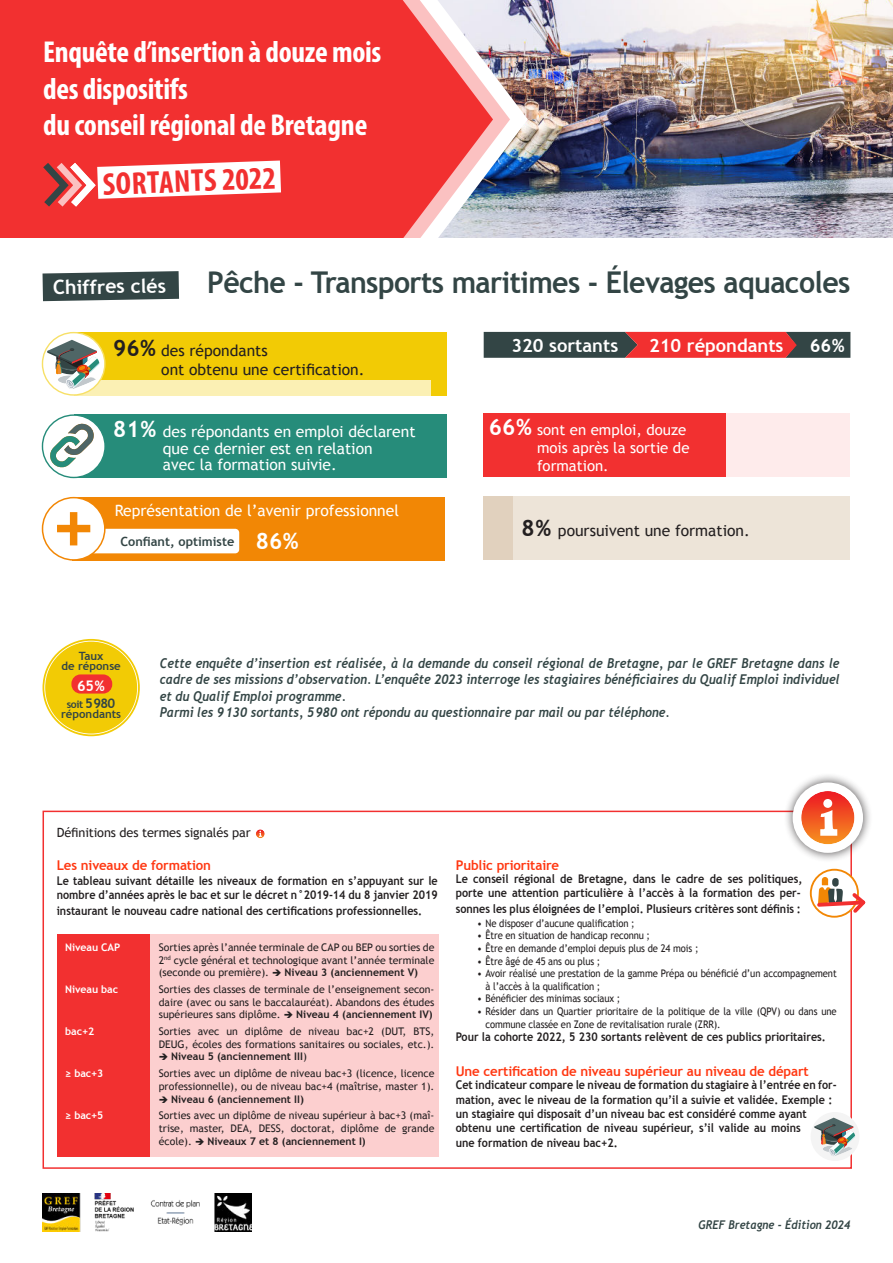
<style>
.page{position:relative;width:893px;height:1263px;background:#fff}
.page>*{position:absolute;margin:0;border:0;box-sizing:border-box;transform-origin:0 0}
.t1{font:700 condensed 31.65px "Myriad Pro";color:#f23030}
.t2{font:700 condensed 30.3px/36.5px "Myriad Pro";letter-spacing:-.01em;color:#fff}
.t3{font:700 30px "Trebuchet MS";letter-spacing:-.02em;color:#334545;scale:.95 1}
.t4{font:700 19.5px "Trebuchet MS";color:#fff}
.t5{font:700 18.3px "Trebuchet MS";color:#fff}
.t6{font:15.6px/16.5px "Trebuchet MS";color:#fff}
.t7{font:15.6px/18.8px "Trebuchet MS";color:#231f20}
.t8{font:15px/18px "Trebuchet MS";color:#fff}
.t9{font:700 14.55px "Trebuchet MS";color:#fff}
.t10{font:italic 700 13.5px/16.2px "Trebuchet";color:#334545;scale:.9 1}
.t11{font:700 13.5px "Trebuchet MS";letter-spacing:-.01em;color:#ff3812}
.t12{font:12.75px "Trebuchet MS";letter-spacing:-.01em;color:#231f20}
.t13{font:700 12.75px "Trebuchet MS";color:#334545}
.t14{font:700 12px/14.9px "Trebuchet MS";color:#231f20;scale:.9 1}
.t15{font:italic 700 12px "Trebuchet";color:#334545;scale:.9 1}
.t16{font:700 11.4px/9.4px "Trebuchet MS";color:#334545;text-align:center}
.t17{font:10.5px/12.6px "Trebuchet MS";letter-spacing:-.01em;color:#231f20;text-align:justify}
.t18{font:10.5px/12.6px "Trebuchet MS";letter-spacing:-.01em;color:#231f20;scale:.9 1}
.t19{font:700 10.5px "Trebuchet MS";color:#231f20}
.t20{font:700 10.5px "Trebuchet MS";letter-spacing:-.01em;color:#fff}
.t21{font:700 10.5px "Trebuchet MS";color:#334545}
.s1{font-weight:700;font-size:22.65px}
.s2{font-size:22.65px;color:#fff}
.s3{font-size:13.2px}
.s4{font-weight:700}
.s5{font-weight:400}
</style>
<div class="page">
<svg style="left:484px;top:332px;width:366px;height:26px;background:#873d3d"></svg>
<img style="left:43px;top:1194px;width:209px;height:38px">
<svg style="left:43px;top:271px;width:136px;height:30px;background:#435353"></svg>
<div style="left:484px;top:496px;width:366px;height:64px;background:#ede4d8"></div>
<div style="left:484px;top:413px;width:366px;height:63px;background:#feebeb"></div>
<div style="left:57px;top:935px;width:94px;height:222px;background:#f23030"></div>
<div style="left:151px;top:935px;width:288px;height:222px;background:#fccfcf"></div>
<svg style="left:256px;top:829px;width:9px;height:9px"></svg>
<svg style="left:259px;top:831px;width:3px;height:6px"></svg>
<div style="left:43px;top:811px;width:809px;height:358px;border:2px solid #f23030"></div>
<div style="left:811px;top:1112px;width:48px;height:49px;background:#f4f4f4;border-radius:50%"></div>
<svg style="left:814px;top:1118px;width:42px;height:38px"></svg>
<svg style="left:811px;top:870px;width:47px;height:47px"></svg>
<div style="left:810px;top:869px;width:49px;height:49px;border:2px solid #f28705;border-radius:50%"></div>
<svg style="left:815px;top:877px;width:51px;height:39px"></svg>
<div style="left:74px;top:332px;width:372px;height:64px;background:#f2cb05"></div>
<div style="left:72px;top:497px;width:372px;height:64px;background:#f28705"></div>
<div style="left:74px;top:414px;width:372px;height:64px;background:#268c7a"></div>
<svg style="left:42px;top:415px;width:63px;height:62px"></svg>
<div style="left:42px;top:414px;width:64px;height:64px;border:1px solid #268c7a;border-radius:50%"></div>
<svg style="left:50px;top:423px;width:44px;height:45px"></svg>
<div style="left:783px;top:773px;width:89px;height:89px;background:#231f20;opacity:.75"></div>
<div style="left:793px;top:782px;width:70px;height:71px;background:#fff;border-radius:50%"></div>
<div style="left:801px;top:791px;width:53px;height:53px;background:linear-gradient(to bottom,#ed1927,#f69421);border-radius:27px"></div>
<svg style="left:820px;top:799px;width:17px;height:37px"></svg>
<div style="left:45px;top:642px;width:92px;height:91px;background:#f2cb05;border-radius:50%"></div>
<div style="left:43px;top:639px;width:97px;height:97px;border:2px solid #f2cb05;border-radius:50%"></div>
<div style="left:46px;top:642px;width:90px;height:91px;border:2px solid #f2cb05;border-radius:50%"></div>
<div style="left:71px;top:674px;width:41px;height:19px;background:#f23030;border-radius:9px"></div>
<div style="left:484px;top:496px;width:29px;height:64px;background:#e1d1be"></div>
<div style="left:74px;top:380px;width:357px;height:16px;background:#fbf0b4"></div>
<img style="left:528px;top:0;width:365px;height:238px">
<div style="left:84px;top:529px;width:155px;height:24px;background:#fff;border-radius:4px"></div>
<div style="left:484px;top:413px;width:242px;height:63px;background:#f23030"></div>
<img style="left:510px;top:0;width:18px;height:238px">
<img style="left:493px;top:0;width:17px;height:238px">
<svg style="left:0;top:0;width:493px;height:238px;background:#f04041"></svg>
<svg style="left:36px;top:156px;width:245px;height:58px"></svg>
<div style="left:43px;top:498px;width:62px;height:62px;background:#fff;border-radius:50%"></div>
<div style="left:42px;top:497px;width:64px;height:64px;border:2px solid #f28705;border-radius:50%"></div>
<svg style="left:57px;top:512px;width:33px;height:33px"></svg>
<svg style="left:42px;top:333px;width:63px;height:62px"></svg>
<div style="left:42px;top:332px;width:64px;height:64px;border:1px solid #f7e067;border-radius:50%"></div>
<svg style="left:47px;top:340px;width:53px;height:49px"></svg>
<h2 class="t2" style="left:43px;top:36px;width:340px">Enquête d’insertion à douze mois des dispositifs<br>du conseil régional de Bretagne</h2>
<h1 class="t1" style="left:102px;top:172px;width:175px;rotate:-2deg">SORTANTS 2022</h1>
<h3 class="t4" style="left:53px;top:276px;width:115px;rotate:-1deg">Chiffres clés</h3>
<h3 class="t3" style="left:207px;top:264px;width:679px">Pêche - Transports maritimes - Élevages aquacoles</h3>
<h3 class="t7" style="left:161px;top:341px;width:205px;text-indent:-48px"><span class="s1">96 %</span> des répondants<br>ont obtenu une certification.</h3>
<h3 class="t6" style="left:163px;top:424px;width:254px;text-indent:-50px"><span class="s1">81 %</span> des répondants en emploi déclarent que ce dernier est en relation<br>avec la formation suivie.</h3>
<h3 class="t6" style="left:115px;top:503px;width:286px">Représentation de l’avenir professionnel</h3>
<p class="t13" style="left:121px;top:533px;width:180px">Confiant, optimiste <span class="s2">86 %</span></p>
<h3 class="t5" style="left:511px;top:338px;width:108px">320 sortants</h3>
<h3 class="t5" style="left:649px;top:338px;width:136px">210 répondants</h3>
<h3 class="t5" style="left:810px;top:338px;width:36px">66 %</h3>
<p class="t8" style="left:537px;top:421px;width:154px;text-indent:-48px"><span class="s1">66 %</span> sont en emploi, douze mois après la sortie de formation.</p>
<h3 class="t7" style="left:521px;top:522px;width:230px"><span class="s1">8 %</span> poursuivent une formation.</h3>
<p class="t16" style="left:62px;top:652px;width:61px">Taux<br>de réponse</p>
<p class="t21" style="left:67px;top:700px;width:50px">soit <span class="s3">5 980</span></p>
<p class="t16" style="left:61px;top:710px;width:62px">répondants</p>
<p class="t9" style="left:77px;top:680px;width:29px">65 %</p>
<p class="t10" style="left:160px;top:656px;width:757px">Cette enquête d’insertion est réalisée, à la demande du conseil régional de Bretagne, par le GREF Bretagne dans le cadre de ses missions d’observation. L’enquête 2023 interroge les stagiaires bénéficiaires du Qualif Emploi individuel et du Qualif Emploi programme.<br>Parmi les 9 130 sortants, 5 980 ont répondu au questionnaire par mail ou par téléphone.</p>
<p class="t12" style="left:57px;top:825px;width:195px">Définitions des termes signalés par</p>
<p class="t11" style="left:57px;top:860px;width:156px">Les niveaux de formation</p>
<p class="t14" style="left:57px;top:874px;width:425px;text-align:justify">Le tableau suivant détaille les niveaux de formation en s’appuyant sur le nombre d’années après le bac et sur le décret n°2019-14 du 8 janvier 2019 instaurant le nouveau cadre national des certifications professionnelles.</p>
<p class="t20" style="left:65px;top:943px;width:56px">Niveau CAP</p>
<p class="t17" style="left:159px;top:941px;width:277px">Sorties après l’année terminale de CAP ou BEP ou sorties de 2<sup>nd</sup> cycle général et technologique avant l’année terminale (seconde ou première). ➔ <span class="s4">Niveau 3 (anciennement V)</span></p>
<p class="t20" style="left:65px;top:985px;width:54px">Niveau bac</p>
<p class="t17" style="left:159px;top:983px;width:277px">Sorties des classes de terminale de l’enseignement secon&shy;daire (avec ou sans le baccalauréat). Abandons des études supérieures sans diplôme. ➔ <span class="s4">Niveau 4 (anciennement IV)</span></p>
<p class="t20" style="left:65px;top:1027px;width:30px">bac+2</p>
<p class="t17" style="left:159px;top:1025px;width:277px">Sorties avec un diplôme de niveau bac+2 (DUT, BTS,<br>DEUG, écoles des formations sanitaires ou sociales, etc.).</p>
<p class="t19" style="left:159px;top:1052px;width:150px">➔ Niveau 5 (anciennement III<span class="s5">)</span></p>
<p class="t20" style="left:65px;top:1067px;width:40px">≥ bac+3</p>
<p class="t17" style="left:159px;top:1067px;width:277px">Sorties avec un diplôme de niveau bac+3 (licence, licence professionnelle), ou de niveau bac+4 (maîtrise, master 1).</p>
<p class="t19" style="left:159px;top:1095px;width:147px">➔ Niveau 6 (anciennement II)</p>
<p class="t20" style="left:65px;top:1109px;width:40px">≥ bac+5</p>
<p class="t17" style="left:159px;top:1109px;width:277px">Sorties avec un diplôme de niveau supérieur à bac+3 (maî&shy;trise, master, DEA, DESS, doctorat, diplôme de grande école). ➔ <span class="s4">Niveaux 7 et 8 (anciennement I)</span></p>
<p class="t11" style="left:456px;top:860px;width:105px">Public prioritaire</p>
<p class="t14" style="left:456px;top:872px;width:387px">Le conseil régional de Bretagne, dans le cadre de ses politiques, porte une attention particulière à l’accès à la formation des per&shy;sonnes les plus éloignées de l’emploi. Plusieurs critères sont définis :</p>
<p class="t18" style="left:477px;top:917px;width:177px">• Ne disposer d’aucune qualification ;</p>
<p class="t18" style="left:477px;top:929px;width:194px">• Être en situation de handicap reconnu ;</p>
<p class="t18" style="left:477px;top:942px;width:248px">• Être en demande d’emploi depuis plus de 24 mois ;</p>
<p class="t18" style="left:477px;top:955px;width:139px">• Être âgé de 45 ans ou plus ;</p>
<p class="t18" style="left:485px;top:967px;width:392px;text-indent:-9px">• Avoir réalisé une prestation de la gamme Prépa ou bénéficié d’un accompagnement à l’accès à la qualification ;</p>
<p class="t18" style="left:477px;top:992px;width:161px">• Bénéficier des minimas sociaux ;</p>
<p class="t18" style="left:485px;top:1005px;width:392px;text-indent:-9px">• Résider dans un Quartier prioritaire de la politique de la ville (QPV) ou dans une commune classée en Zone de revitalisation rurale (ZRR).</p>
<p class="t14" style="left:456px;top:1030px;width:413px">Pour la cohorte 2022, 5 230 sortants relèvent de ces publics prioritaires.</p>
<p class="t11" style="left:456px;top:1063px;width:354px">Une certification de niveau supérieur au niveau de départ</p>
<p class="t14" style="left:456px;top:1079px;width:425px;line-height:14.4px">Cet indicateur compare le niveau de formation du stagiaire à l’entrée en for&shy;mation, avec le niveau de la formation qu’il a suivie et validée. Exemple : un stagiaire qui disposait d’un niveau bac est considéré comme ayant obtenu une certification de niveau supérieur, s’il valide au moins<br>une formation de niveau bac+2.</p>
<p class="t15" style="left:698px;top:1220px;width:170px">GREF Bretagne - Édition 2024</p>
</div>
